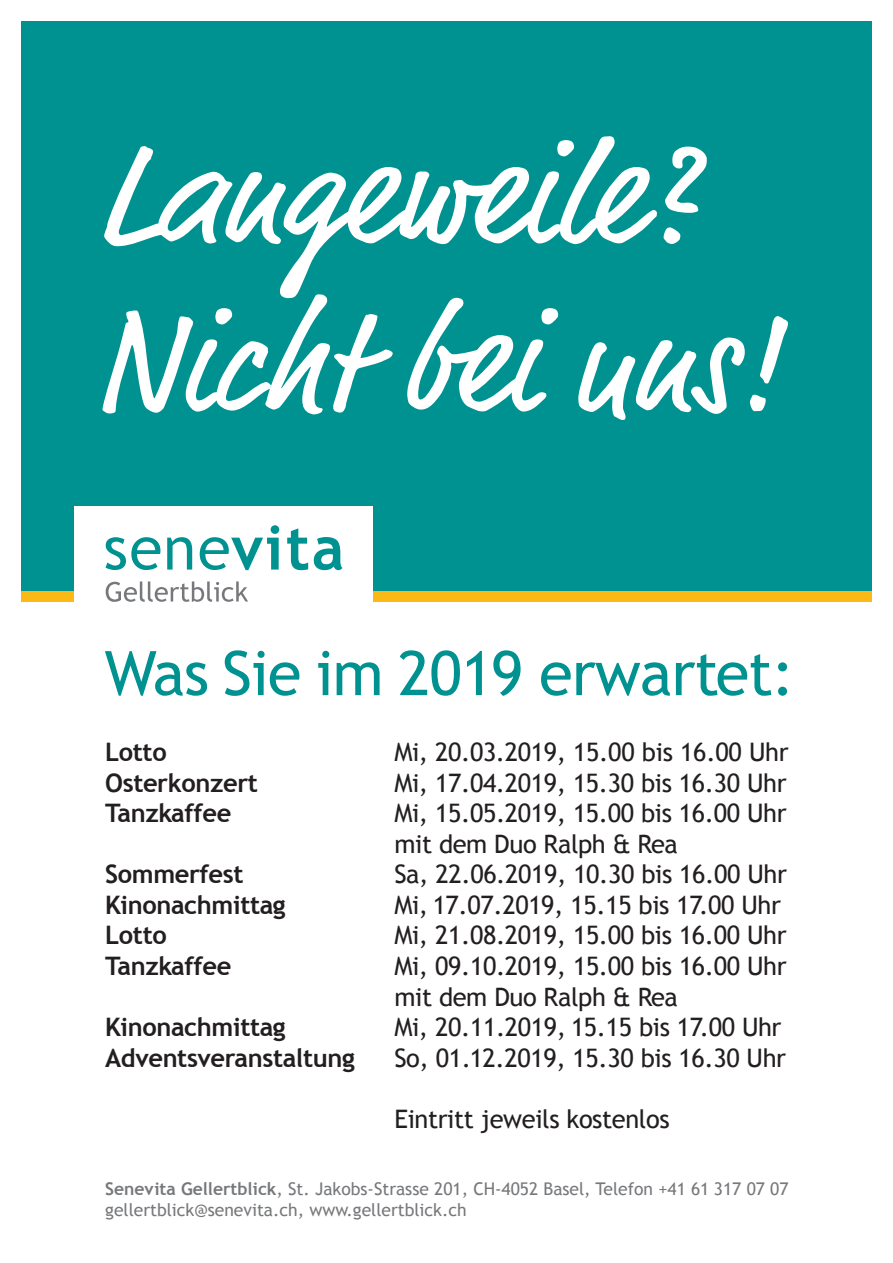
<style>
.page{position:relative;width:893px;height:1263px;background:#fff}
.page>*{position:absolute;margin:0;border:0;box-sizing:border-box;transform-origin:0 0}
.t1{font:144px/168px "Market OT";color:#fff}
.t2{font:61.5px "Trebuchet MS";letter-spacing:-.015em;color:#009290}
.t3{font:25.5px/30.6px "Trebuchet MS";letter-spacing:-.015em;color:#231f20}
.t4{font:700 25.5px "Trebuchet MS";letter-spacing:-.015em;color:#231f20}
.t5{font:17.55px/21px "Trebuchet MS";color:#76787b}
.s1{font-weight:700}
</style>
<div class="page">
<div style="left:21px;top:21px;width:851px;height:575px;background:#009290"></div>
<div style="left:21px;top:591px;width:851px;height:10px;background:#fcb814"></div>
<div style="left:74px;top:506px;width:298px;height:114px;background:#fff"></div>
<svg style="left:106px;top:537px;width:54px;height:33px"></svg>
<svg style="left:167px;top:537px;width:25px;height:32px"></svg>
<svg style="left:200px;top:525px;width:79px;height:45px"></svg>
<svg style="left:287px;top:528px;width:21px;height:42px"></svg>
<svg style="left:314px;top:537px;width:28px;height:33px"></svg>
<svg style="left:106px;top:581px;width:142px;height:21px"></svg>
<h1 class="t1" style="left:95px;top:123px;width:688px">Langeweile?<br>Nicht bei uns!</h1>
<h2 class="t2" style="left:104px;top:637px;width:691px">Was Sie im 2019 erwartet:</h2>
<p class="t4" style="left:105px;top:736px;width:63px">Lotto</p>
<p class="t3" style="left:394px;top:737px;width:396px">Mi, 20.03.2019, 15.00 bis 16.00 Uhr</p>
<p class="t4" style="left:105px;top:767px;width:154px">Osterkonzert</p>
<p class="t3" style="left:394px;top:768px;width:394px">Mi, 17.04.2019, 15.30 bis 16.30 Uhr</p>
<p class="t4" style="left:105px;top:797px;width:128px">Tanzkaffee</p>
<p class="t3" style="left:394px;top:798px;width:394px">Mi, 15.05.2019, 15.00 bis 16.00 Uhr mit dem Duo Ralph &amp; Rea</p>
<p class="t4" style="left:105px;top:858px;width:140px">Sommerfest</p>
<p class="t3" style="left:394px;top:859px;width:394px">Sa, 22.06.2019, 10.30 bis 16.00 Uhr</p>
<p class="t4" style="left:105px;top:889px;width:182px">Kinonachmittag</p>
<p class="t3" style="left:394px;top:890px;width:388px">Mi, 17.07.2019, 15.15 bis 17.00 Uhr</p>
<p class="t4" style="left:105px;top:919px;width:63px">Lotto</p>
<p class="t3" style="left:394px;top:920px;width:394px">Mi, 21.08.2019, 15.00 bis 16.00 Uhr</p>
<p class="t4" style="left:105px;top:950px;width:128px">Tanzkaffee</p>
<p class="t3" style="left:394px;top:951px;width:394px">Mi, 09.10.2019, 15.00 bis 16.00 Uhr mit dem Duo Ralph &amp; Rea</p>
<p class="t4" style="left:105px;top:1011px;width:182px">Kinonachmittag</p>
<p class="t3" style="left:394px;top:1012px;width:389px">Mi, 20.11.2019, 15.15 bis 17.00 Uhr</p>
<p class="t4" style="left:105px;top:1042px;width:251px">Adventsveranstaltung</p>
<p class="t3" style="left:394px;top:1043px;width:393px">So, 01.12.2019, 15.30 bis 16.30 Uhr</p>
<p class="t3" style="left:394px;top:1104px;width:277px">Eintritt jeweils kostenlos</p>
<p class="t5" style="left:105px;top:1178px;width:685px"><span class="s1">Senevita Gellertblick</span>, St. Jakobs-Strasse 201, CH-4052 Basel, Telefon +41 61 317 07 07 gellertblick@senevita.ch, www.gellertblick.ch</p>
</div>
